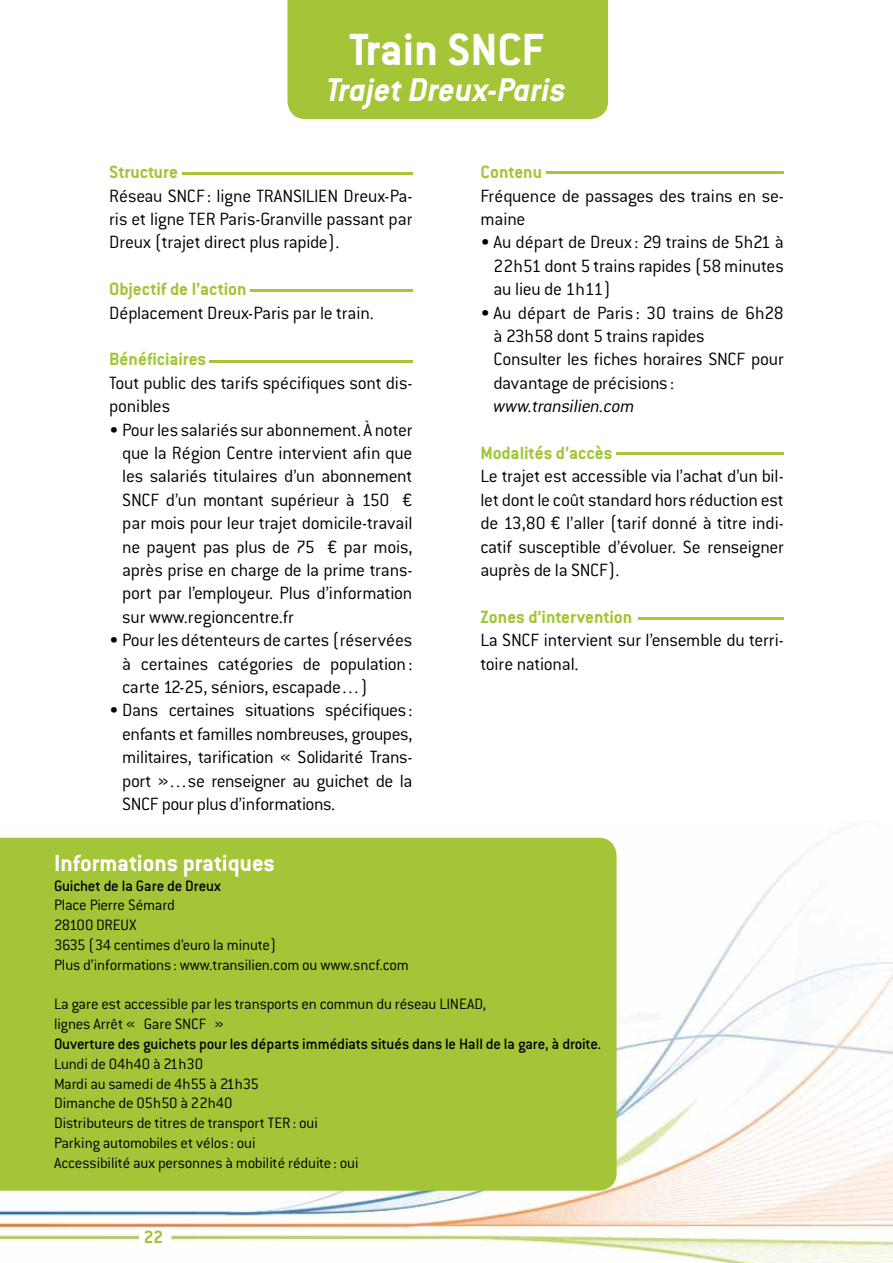
<style>
.page{position:relative;width:893px;height:1263px;background:#fff}
.page>*{position:absolute;margin:0;border:0;box-sizing:border-box;transform-origin:0 0}
.t1{font:700 49.5px "Conduit ITC Std";color:#fff}
.t2{font:italic 700 36px "Conduit ITC Std";color:#fff}
.t3{font:700 25.5px "Conduit ITC Std";color:#fff}
.t4{font:300 19.5px/23.4px "Conduit ITC Std";letter-spacing:-.015em;color:#000;text-align:justify}
.t5{font:700 19.5px "Conduit ITC Std";color:#a4c537}
.t6{font:italic 300 19.5px "Conduit ITC Std";letter-spacing:-.01em;color:#000}
.t7{font:300 16.5px/19.8px "Conduit ITC Std";letter-spacing:-.01em;color:#000}
.t8{font:500 16.5px "Conduit ITC Std";letter-spacing:-.01em;color:#000}
</style>
<div class="page">
<img style="left:0;top:828px;width:893px;height:435px">
<div style="left:287px;top:0;width:321px;height:119px;background:#a4c537"></div>
<div style="left:140px;top:1229px;width:31px;height:14px;background:#fff"></div>
<hr style="left:182px;top:172px;width:230px;height:3px;background:#a4c537">
<hr style="left:617px;top:452px;width:167px;height:3px;background:#a4c537">
<hr style="left:250px;top:289px;width:162px;height:3px;background:#a4c537">
<hr style="left:209px;top:360px;width:203px;height:3px;background:#a4c537">
<div style="left:0;top:838px;width:617px;height:353px;background:#a4c537"></div>
<hr style="left:639px;top:617px;width:145px;height:3px;background:#a4c537">
<hr style="left:546px;top:171px;width:238px;height:3px;background:#a4c537">
<h1 class="t1" style="left:349px;top:20px;width:196px">Train SNCF</h1>
<h2 class="t2" style="left:327px;top:68px;width:241px">Trajet Dreux-Paris</h2>
<p class="t5" style="left:109px;top:160px;width:70px">Structure</p>
<p class="t4" style="left:109px;top:183px;width:305px">Réseau SNCF : ligne TRANSILIEN Dreux-Pa&shy;ris et ligne TER Paris-Granville passant par Dreux (trajet direct plus rapide).</p>
<p class="t5" style="left:109px;top:277px;width:139px">Objectif de l’action</p>
<p class="t4" style="left:109px;top:300px;width:266px">Déplacement Dreux-Paris par le train.</p>
<p class="t5" style="left:109px;top:347px;width:99px">Bénéficiaires</p>
<p class="t4" style="left:109px;top:370px;width:305px">Tout public des tarifs spécifiques sont dis&shy;ponibles</p>
<p class="t4" style="left:122px;top:417px;width:292px;text-indent:-13px">• Pour les salariés sur abonnement. À noter que la Région Centre intervient afin que les salariés titulaires d’un abonnement SNCF d’un montant supérieur à 150 € par mois pour leur trajet domicile-travail ne payent pas plus de 75 € par mois, après prise en charge de la prime trans&shy;port par l’employeur. Plus d’information sur www.regioncentre.fr</p>
<p class="t4" style="left:122px;top:628px;width:292px;text-indent:-13px">• Pour les détenteurs de cartes (réservées à certaines catégories de population : carte 12-25, séniors, escapade…)</p>
<p class="t4" style="left:122px;top:698px;width:292px;text-indent:-13px">• Dans certaines situations spécifiques: enfants et familles nombreuses, groupes, militaires, tarification « Solidarité Trans&shy;port »…se renseigner au guichet de la SNCF pour plus d’informations.</p>
<p class="t5" style="left:480px;top:160px;width:63px">Contenu</p>
<p class="t4" style="left:480px;top:183px;width:305px">Fréquence de passages des trains en se&shy;maine</p>
<p class="t4" style="left:494px;top:230px;width:292px;text-indent:-13px">• Au départ de Dreux : 29 trains de 5h21 à 22h51 dont 5 trains rapides (58 minutes au lieu de 1h11)</p>
<p class="t4" style="left:494px;top:300px;width:292px;text-align:left;text-indent:-13px">• Au départ de Paris : 30 trains de 6h28 à 23h58 dont 5 trains rapides<br>Consulter les fiches horaires SNCF pour davantage de précisions :</p>
<p class="t6" style="left:494px;top:394px;width:143px">www.transilien.com</p>
<p class="t5" style="left:480px;top:441px;width:134px">Modalités d’accès</p>
<p class="t4" style="left:480px;top:464px;width:305px">Le trajet est accessible via l’achat d’un bil&shy;let dont le coût standard hors réduction est de 13,80 € l’aller (tarif donné à titre indi&shy;catif susceptible d’évoluer. Se renseigner auprès de la SNCF).</p>
<p class="t5" style="left:480px;top:605px;width:153px">Zones d’intervention</p>
<p class="t4" style="left:480px;top:628px;width:305px">La SNCF intervient sur l’ensemble du terri&shy;toire national.</p>
<h3 class="t3" style="left:54px;top:847px;width:222px">Informations pratiques</h3>
<p class="t8" style="left:54px;top:875px;width:168px">Guichet de la Gare de Dreux</p>
<p class="t7" style="left:54px;top:895px;width:356px">Place Pierre Sémard<br>28100 DREUX<br>3635 (34 centimes d’euro la minute)<br>Plus d’informations : www.transilien.com ou www.sncf.com</p>
<p class="t7" style="left:54px;top:994px;width:434px">La gare est accessible par les transports en commun du réseau LINEAD, lignes Arrêt « Gare SNCF »</p>
<p class="t8" style="left:54px;top:1034px;width:549px">Ouverture des guichets pour les départs immédiats situés dans le Hall de la gare, à droite.</p>
<p class="t7" style="left:54px;top:1053px;width:306px">Lundi de 04h40 à 21h30<br>Mardi au samedi de 4h55 à 21h35<br>Dimanche de 05h50 à 22h40<br>Distributeurs de titres de transport TER: oui Parking automobiles et vélos : oui<br>Accessibilité aux personnes à mobilité réduite : oui</p>
<p class="t5" style="left:144px;top:1225px;width:21px">22</p>
</div>
